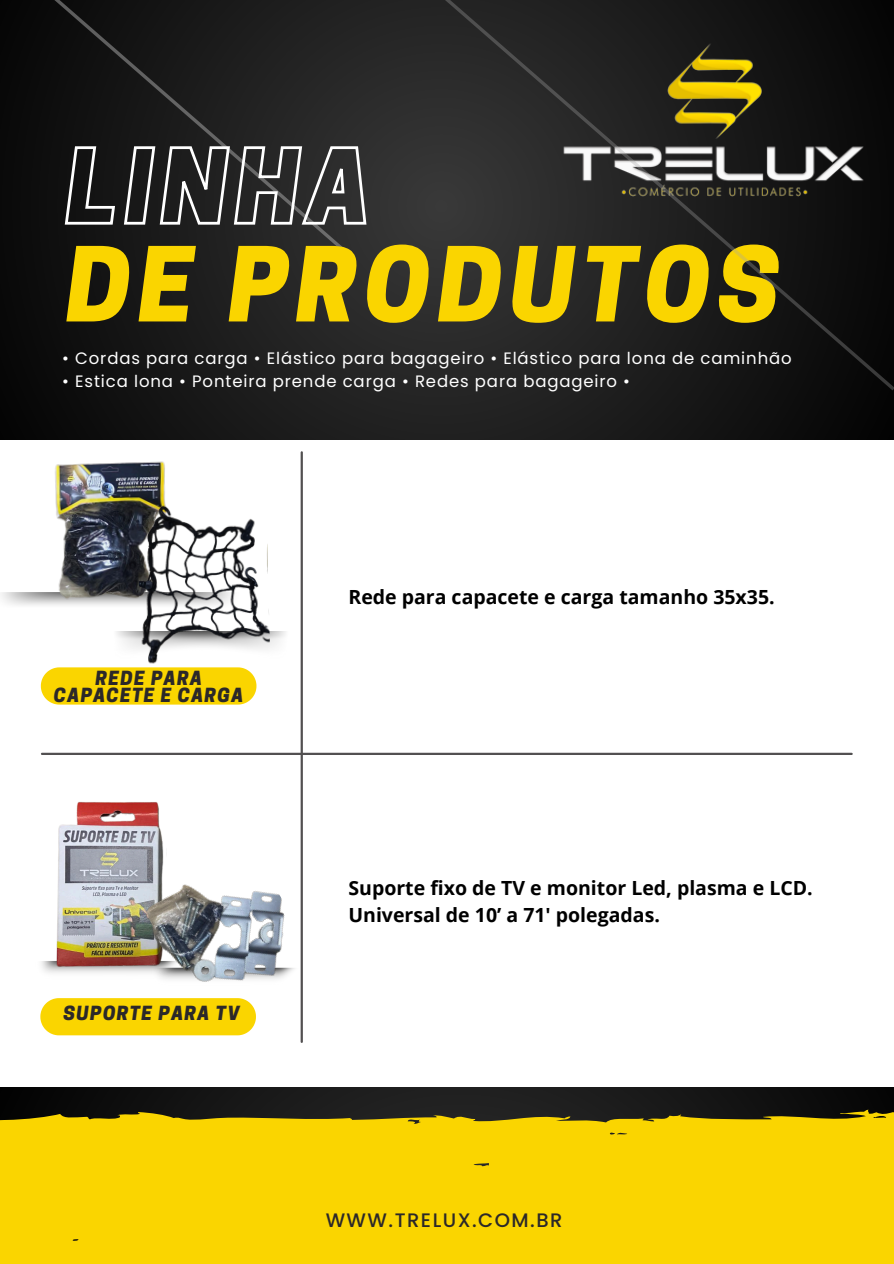
<style>
.page{position:relative;width:894px;height:1264px;background:#fff}
.page>*{position:absolute;margin:0;border:0;box-sizing:border-box;transform-origin:0 0}
.t1{font:italic 800 96.9px "Cooper Hewitt";letter-spacing:.075em;color:#fad500}
.t2{font:700 19.5px/27px "Open Sans";color:#000}
.t3{font:500 19.5px "Poppins";letter-spacing:.075em;color:#2b2829}
.t4{font:italic 800 18.3px/16.8px "Cooper Hewitt";letter-spacing:.075em;color:#2b2829;text-align:center}
.t5{font:16.5px "Poppins";letter-spacing:.055em;color:#fff}
</style>
<div class="page">
<div style="left:41px;top:667px;width:215px;height:37px;background:#fad500"></div>
<hr style="left:300px;top:452px;width:3px;height:589px;background:#525051">
<svg style="left:0;top:0;width:893px;height:440px;background:#1d1d1d"></svg>
<svg style="left:0;top:0;width:351px;height:257px;background:#181818"></svg>
<svg style="left:63px;top:144px;width:305px;height:82px;background:#474747"></svg>
<svg style="left:441px;top:0;width:452px;height:392px;background:#262522"></svg>
<img style="left:54px;top:461px;width:110px;height:142px">
<img style="left:136px;top:463px;width:134px;height:201px">
<svg style="left:0;top:1087px;width:893px;height:22px;background:#151515"></svg>
<div style="left:0;top:1109px;width:893px;height:154px;background:#fad500"></div>
<hr style="left:42px;top:752px;width:809px;height:3px;background:#525051">
<div style="left:40px;top:998px;width:216px;height:37px;background:#fad500"></div>
<img style="left:41px;top:961px;width:95px;height:12px">
<img style="left:54px;top:802px;width:109px;height:166px">
<img style="left:136px;top:841px;width:167px;height:180px">
<p class="t1" style="left:66px;top:249px;width:715px">DE PRODUTOS</p>
<h1 class="t5" style="left:62px;top:347px;width:730px">• Cordas para carga • Elástico para bagageiro • Elástico para lona de caminhão</h1>
<h1 class="t5" style="left:62px;top:369px;width:569px">• Estica lona • Ponteira prende carga • Redes para bagageiro •</h1>
<p class="t4" style="left:54px;top:672px;width:191px">REDE PARA<br>CAPACETE E CARGA</p>
<p class="t4" style="left:64px;top:1006px;width:177px">SUPORTE PARA TV</p>
<p class="t2" style="left:348px;top:583px;width:427px">Rede para capacete e carga tamanho 35x35.</p>
<p class="t2" style="left:348px;top:874px;width:466px">Suporte fixo de TV e monitor Led, plasma e LCD.<br>Universal de 10’ a 71' polegadas.</p>
<p class="t3" style="left:325px;top:1206px;width:238px">WWW.TRELUX.COM.BR</p>
</div>
